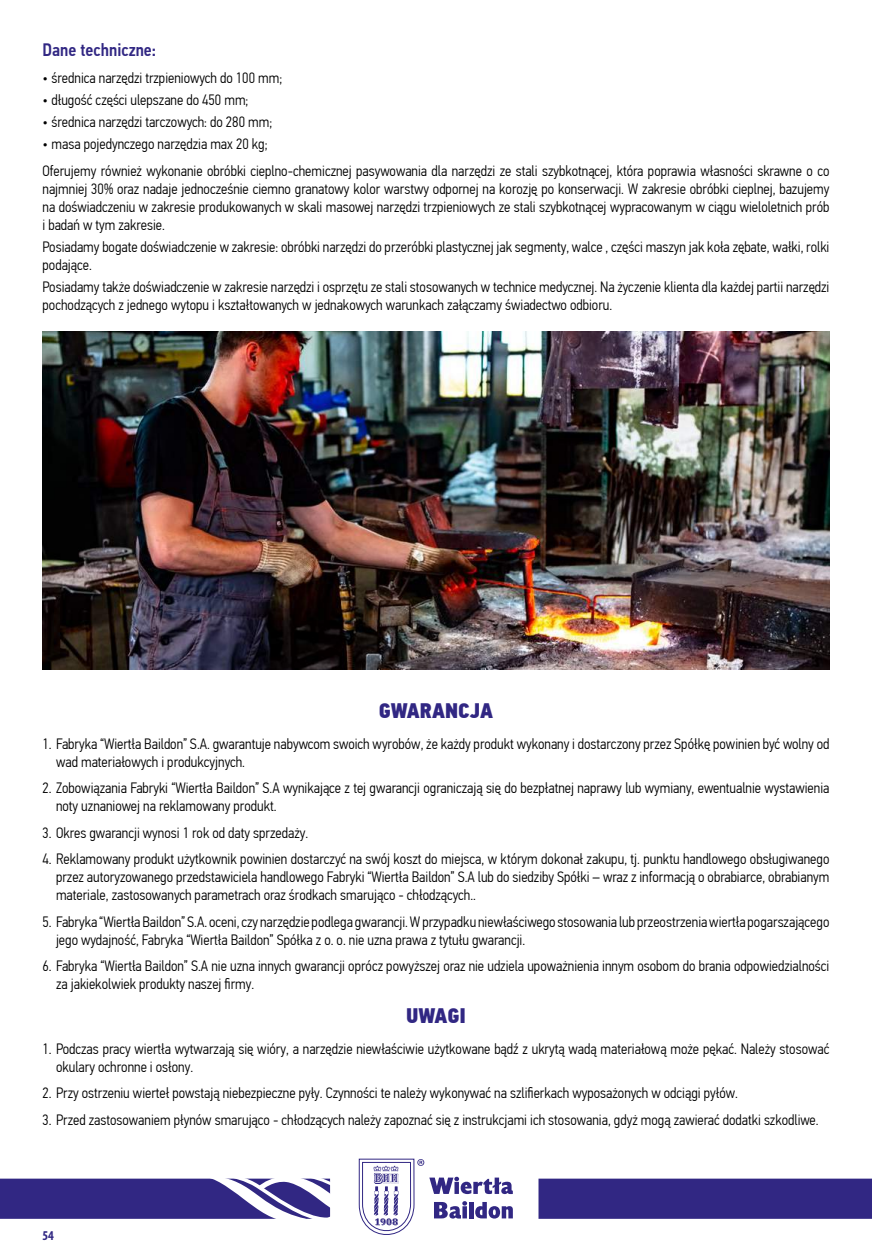
<style>
.page{position:relative;width:872px;height:1255px;background:#fff}
.page>*{position:absolute;margin:0;border:0;box-sizing:border-box;transform-origin:0 0}
.t1{font:21px "PF Din Text Cond Pro X Black";color:#312783}
.t2{font:500 18px "PF Din Text Cond Pro";color:#312783}
.t3{font:300 15px/18px "PF Din Text Cond Pro";color:#000}
.t4{font:700 condensed 13.5px "Myriad Pro";color:#312783}
</style>
<div class="page">
<div style="left:538px;top:1178px;width:334px;height:40px;background:#312783"></div>
<svg style="left:0;top:1178px;width:331px;height:41px"></svg>
<svg style="left:359px;top:1158px;width:154px;height:77px"></svg>
<img style="left:43px;top:332px;width:786px;height:337px">
<p class="t2" style="left:43px;top:39px;width:115px">Dane techniczne:</p>
<p class="t3" style="left:43px;top:68px;width:241px">• średnica narzędzi trzpieniowych do 100 mm;</p>
<p class="t3" style="left:43px;top:91px;width:207px">• długość części ulepszane do 450 mm;</p>
<p class="t3" style="left:43px;top:113px;width:231px">• średnica narzędzi tarczowych: do 280 mm;</p>
<p class="t3" style="left:43px;top:131px;width:788px;line-height:26.5px">• masa pojedynczego narzędzia max 20 kg;<br>Oferujemy również wykonanie obróbki cieplno-chemicznej pasywowania dla narzędzi ze stali szybkotnącej, która poprawia własności skrawne o co</p>
<p class="t3" style="left:43px;top:180px;width:788px;text-align:justify">najmniej 30% oraz nadaje jednocześnie ciemno granatowy kolor warstwy odpornej na korozję po konserwacji. W zakresie obróbki cieplnej, bazujemy na doświadczeniu w zakresie produkowanych w skali masowej narzędzi trzpieniowych ze stali szybkotnącej wypracowanym w ciągu wieloletnich prób i badań w tym zakresie.</p>
<p class="t3" style="left:43px;top:238px;width:788px">Posiadamy bogate doświadczenie w zakresie: obróbki narzędzi do przeróbki plastycznej jak segmenty, walce , części maszyn jak koła zębate, wałki, rolki podające.</p>
<p class="t3" style="left:43px;top:278px;width:788px">Posiadamy także doświadczenie w zakresie narzędzi i osprzętu ze stali stosowanych w technice medycznej. Na życzenie klienta dla każdej partii narzędzi pochodzących z jednego wytopu i kształtowanych w jednakowych warunkach załączamy świadectwo odbioru.</p>
<h1 class="t1" style="left:379px;top:697px;width:116px">GWARANCJA</h1>
<p class="t3" style="left:56px;top:734px;width:775px;text-indent:-13px">1. Fabryka “Wiertła Baildon” S.A. gwarantuje nabywcom swoich wyrobów, że każdy produkt wykonany i dostarczony przez Spółkę powinien być wolny od wad materiałowych i produkcyjnych.</p>
<p class="t3" style="left:56px;top:779px;width:775px;text-indent:-14px">2. Zobowiązania Fabryki “Wiertła Baildon” S.A wynikające z tej gwarancji ograniczają się do bezpłatnej naprawy lub wymiany, ewentualnie wystawienia noty uznaniowej na reklamowany produkt.</p>
<p class="t3" style="left:43px;top:823px;width:267px">3. Okres gwarancji wynosi 1 rok od daty sprzedaży.</p>
<p class="t3" style="left:56px;top:850px;width:775px;text-align:justify;text-indent:-14px">4. Reklamowany produkt użytkownik powinien dostarczyć na swój koszt do miejsca, w którym dokonał zakupu, tj. punktu handlowego obsługiwanego przez autoryzowanego przedstawiciela handlowego Fabryki “Wiertła Baildon” S.A lub do siedziby Spółki – wraz z informacją o obrabiarce, obrabianym materiale, zastosowanych parametrach oraz środkach smarująco - chłodzących..</p>
<p class="t3" style="left:56px;top:912px;width:775px;text-indent:-13px">5. Fabryka “Wiertła Baildon” S.A. oceni, czy narzędzie podlega gwarancji. W przypadku niewłaściwego stosowania lub przeostrzenia wiertła pogarszającego jego wydajność, Fabryka “Wiertła Baildon” Spółka z o. o. nie uzna prawa z tytułu gwarancji.</p>
<p class="t3" style="left:56px;top:957px;width:775px;text-indent:-13px">6. Fabryka “Wiertła Baildon” S.A nie uzna innych gwarancji oprócz powyższej oraz nie udziela upoważnienia innym osobom do brania odpowiedzialności za jakiekolwiek produkty naszej firmy.</p>
<h1 class="t1" style="left:406px;top:1002px;width:61px">UWAGI</h1>
<p class="t3" style="left:56px;top:1039px;width:775px;text-indent:-13px">1. Podczas pracy wiertła wytwarzają się wióry, a narzędzie niewłaściwie użytkowane bądź z ukrytą wadą materiałową może pękać. Należy stosować okulary ochronne i osłony.</p>
<p class="t3" style="left:43px;top:1084px;width:697px">2. Przy ostrzeniu wierteł powstają niebezpieczne pyły. Czynności te należy wykonywać na szlifierkach wyposażonych w odciągi pyłów.</p>
<p class="t3" style="left:43px;top:1110px;width:777px">3. Przed zastosowaniem płynów smarująco - chłodzących należy zapoznać się z instrukcjami ich stosowania, gdyż mogą zawierać dodatki szkodliwe.</p>
<p class="t4" style="left:42px;top:1226px;width:13px">54</p>
</div>
